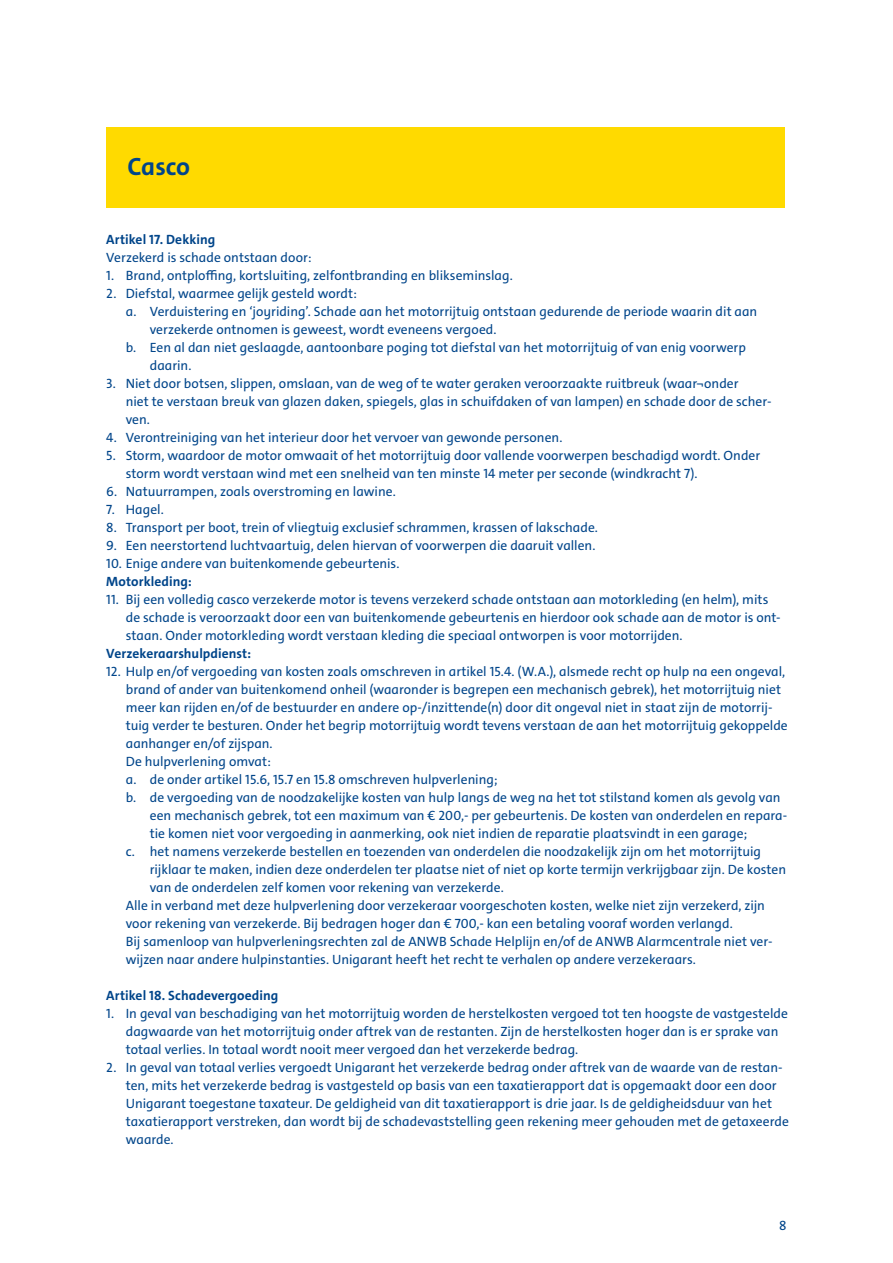
<style>
.page{position:relative;width:893px;height:1263px;background:#fff}
.page>*{position:absolute;margin:0;border:0;box-sizing:border-box;transform-origin:0 0}
.t1{font:700 25.2px "The Sans C4 s";letter-spacing:-.01em;color:#00458a}
.t2{font:13.5px/18px "The Sans C4 s";color:#00458a}
.t3{font:700 13.5px "The Sans C4 s";letter-spacing:.005em;color:#00458a}
</style>
<div class="page">
<div style="left:106px;top:128px;width:679px;height:80px;background:#ffda00"></div>
<h1 class="t1" style="left:128px;top:150px;width:64px">Casco</h1>
<p class="t3" style="left:106px;top:231px;width:111px">Artikel 17. Dekking</p>
<p class="t2" style="left:106px;top:249px;width:207px">Verzekerd is schade ontstaan door:</p>
<p class="t2" style="left:106px;top:267px;width:408px">1. Brand, ontploffing, kortsluiting, zelfontbranding en blikseminslag.</p>
<p class="t2" style="left:106px;top:285px;width:252px">2. Diefstal, waarmee gelijk gesteld wordt:</p>
<p class="t2" style="left:126px;top:303px;width:633px">a. Verduistering en ‘joyriding’. Schade aan het motorrijtuig ontstaan gedurende de periode waarin dit aan</p>
<p class="t2" style="left:150px;top:321px;width:348px">verzekerde ontnomen is geweest, wordt eveneens vergoed.</p>
<p class="t2" style="left:126px;top:339px;width:622px">b. Een al dan niet geslaagde, aantoonbare poging tot diefstal van het motorrijtuig of van enig voorwerp</p>
<p class="t2" style="left:150px;top:357px;width:43px">daarin.</p>
<p class="t2" style="left:126px;top:375px;width:647px;text-indent:-19px">3. Niet door botsen, slippen, omslaan, van de weg of te water geraken veroorzaakte ruitbreuk (waar¬onder<br>niet te verstaan breuk van glazen daken, spiegels, glas in schuifdaken of van lampen) en schade door de scher&shy;ven.</p>
<p class="t2" style="left:106px;top:428px;width:458px">4. Verontreiniging van het interieur door het vervoer van gewonde personen.</p>
<p class="t2" style="left:126px;top:446px;width:636px;text-indent:-19px">5. Storm, waardoor de motor omwaait of het motorrijtuig door vallende voorwerpen beschadigd wordt. Onder storm wordt verstaan wind met een snelheid van ten minste 14 meter per seconde (windkracht 7).</p>
<p class="t2" style="left:106px;top:482px;width:291px">6. Natuurrampen, zoals overstroming en lawine.</p>
<p class="t2" style="left:106px;top:500px;width:59px">7. Hagel.</p>
<p class="t2" style="left:106px;top:518px;width:493px">8. Transport per boot, trein of vliegtuig exclusief schrammen, krassen of lakschade.</p>
<p class="t2" style="left:106px;top:536px;width:491px">9. Een neerstortend luchtvaartuig, delen hiervan of voorwerpen die daaruit vallen.</p>
<p class="t2" style="left:106px;top:554px;width:295px">10. Enige andere van buitenkomende gebeurtenis.</p>
<p class="t3" style="left:106px;top:573px;width:87px">Motorkleding:</p>
<p class="t2" style="left:126px;top:590px;width:656px;text-indent:-19px">11. Bij een volledig casco verzekerde motor is tevens verzekerd schade ontstaan aan motorkleding (en helm), mits de schade is veroorzaakt door een van buitenkomende gebeurtenis en hierdoor ook schade aan de motor is ont&shy;staan. Onder motorkleding wordt verstaan kleding die speciaal ontworpen is voor motorrijden.</p>
<p class="t3" style="left:106px;top:645px;width:146px">Verzekeraarshulpdienst:</p>
<p class="t2" style="left:106px;top:662px;width:680px">12. Hulp en/of vergoeding van kosten zoals omschreven in artikel 15.4. (W.A.), alsmede recht op hulp na een ongeval,</p>
<p class="t2" style="left:126px;top:680px;width:657px">brand of ander van buitenkomend onheil (waaronder is begrepen een mechanisch gebrek), het motorrijtuig niet</p>
<p class="t2" style="left:126px;top:698px;width:648px">meer kan rijden en/of de bestuurder en andere op-/inzittende(n) door dit ongeval niet in staat zijn de motorrij-</p>
<p class="t2" style="left:126px;top:716px;width:663px">tuig verder te besturen. Onder het begrip motorrijtuig wordt tevens verstaan de aan het motorrijtuig gekoppelde</p>
<p class="t2" style="left:126px;top:734px;width:148px">aanhanger en/of zijspan.</p>
<p class="t2" style="left:126px;top:752px;width:147px">De hulpverlening omvat:</p>
<p class="t2" style="left:126px;top:770px;width:373px">a. de onder artikel 15.6, 15.7 en 15.8 omschreven hulpverlening;</p>
<p class="t2" style="left:126px;top:788px;width:656px">b. de vergoeding van de noodzakelijke kosten van hulp langs de weg na het tot stilstand komen als gevolg van</p>
<p class="t2" style="left:150px;top:806px;width:639px">een mechanisch gebrek, tot een maximum van € 200,- per gebeurtenis. De kosten van onderdelen en repara-</p>
<p class="t2" style="left:150px;top:824px;width:599px">tie komen niet voor vergoeding in aanmerking, ook niet indien de reparatie plaatsvindt in een garage;</p>
<p class="t2" style="left:126px;top:842px;width:637px">c. het namens verzekerde bestellen en toezenden van onderdelen die noodzakelijk zijn om het motorrijtuig</p>
<p class="t2" style="left:150px;top:860px;width:638px">rijklaar te maken, indien deze onderdelen ter plaatse niet of niet op korte termijn verkrijgbaar zijn. De kosten</p>
<p class="t2" style="left:150px;top:878px;width:355px">van de onderdelen zelf komen voor rekening van verzekerde.</p>
<p class="t2" style="left:126px;top:896px;width:641px">Alle in verband met deze hulpverlening door verzekeraar voorgeschoten kosten, welke niet zijn verzekerd, zijn</p>
<p class="t2" style="left:126px;top:914px;width:608px">voor rekening van verzekerde. Bij bedragen hoger dan € 700,- kan een betaling vooraf worden verlangd.</p>
<p class="t2" style="left:126px;top:932px;width:648px">Bij samenloop van hulpverleningsrechten zal de ANWB Schade Helplijn en/of de ANWB Alarmcentrale niet ver-</p>
<p class="t2" style="left:126px;top:950px;width:572px">wijzen naar andere hulpinstanties. Unigarant heeft het recht te verhalen op andere verzekeraars.</p>
<p class="t3" style="left:106px;top:987px;width:174px">Artikel 18. Schadevergoeding</p>
<p class="t2" style="left:126px;top:1004px;width:664px;text-indent:-19px">1. In geval van beschadiging van het motorrijtuig worden de herstelkosten vergoed tot ten hoogste de vastgestelde dagwaarde van het motorrijtuig onder aftrek van de restanten. Zijn de herstelkosten hoger dan is er sprake van totaal verlies. In totaal wordt nooit meer vergoed dan het verzekerde bedrag.</p>
<p class="t2" style="left:126px;top:1058px;width:664px;text-indent:-19px">2. In geval van totaal verlies vergoedt Unigarant het verzekerde bedrag onder aftrek van de waarde van de restan&shy;ten, mits het verzekerde bedrag is vastgesteld op basis van een taxatierapport dat is opgemaakt door een door Unigarant toegestane taxateur. De geldigheid van dit taxatierapport is drie jaar. Is de geldigheidsduur van het taxatierapport verstreken, dan wordt bij de schadevaststelling geen rekening meer gehouden met de getaxeerde waarde.</p>
<p class="t2" style="left:779px;top:1217px;width:9px">8</p>
</div>
